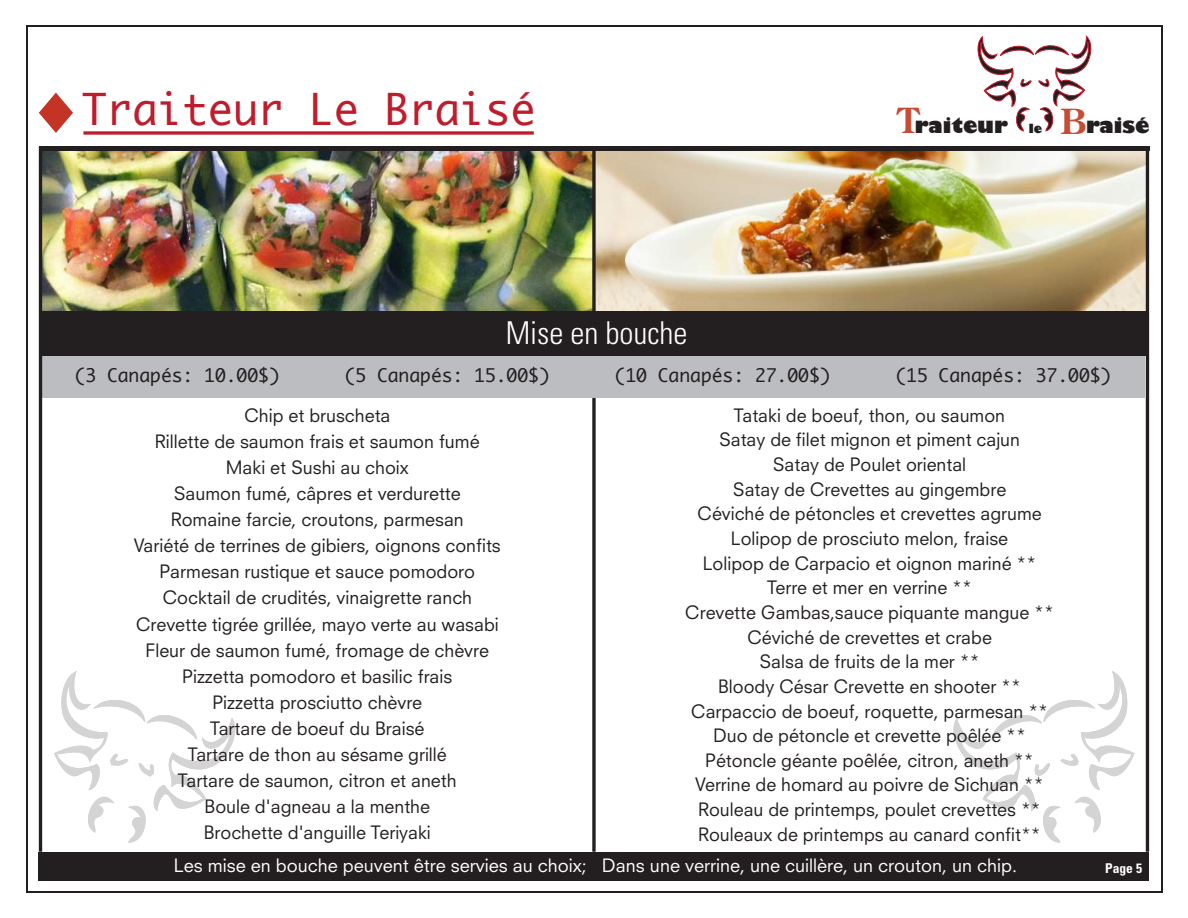
<style>
.page{position:relative;width:1188px;height:918px;background:#fff}
.page>*{position:absolute;margin:0;border:0;box-sizing:border-box;transform-origin:0 0}
.t1{font:42px "Monaco";color:#be1d2c}
.t2{font:300 condensed 31.5px "Univers";color:#fff}
.t3{font:800 20.7px "Gill Sans";color:#231f20}
.t4{font:18px/24.6px "Neuzeit SLT Std";color:#231f20;text-align:center}
.t5{font:18px "Neuzeit SLT Std";color:#fff}
.t6{font:18px "Monaco";color:#231f20}
.t7{font:700 condensed 13.5px "Univers";color:#fff}
.s1{font-family:"Century Old Style Std";font-weight:700;font-size:34.5px;color:#c64c33}
.s2{font-size:12.15px}
</style>
<div class="page">
<hr style="left:1161px;top:26px;width:1px;height:866px;background:#231f20">
<hr style="left:26px;top:26px;width:1px;height:866px;background:#231f20">
<hr style="left:26px;top:891px;width:1136px;height:1px;background:#231f20">
<div style="left:39px;top:852px;width:1110px;height:29px;background:#231f20"></div>
<hr style="left:26px;top:26px;width:1136px;height:1px;background:#231f20">
<img style="left:42px;top:150px;width:550px;height:162px">
<img style="left:596px;top:150px;width:550px;height:162px">
<div style="left:41px;top:312px;width:1106px;height:44px;background:#231f20"></div>
<hr style="left:39px;top:146px;width:1110px;height:4px;background:#231f20">
<svg style="left:592px;top:150px;width:4px;height:702px;background:#423e3d"></svg>
<svg style="left:977px;top:36px;width:115px;height:95px"></svg>
<svg style="left:83px;top:131px;width:451px;height:4px;background:#c8414e"></svg>
<svg style="left:39px;top:93px;width:34px;height:40px"></svg>
<div style="left:41px;top:356px;width:1104px;height:42px;background:#bcbdc0"></div>
<hr style="left:39px;top:147px;width:3px;height:705px;background:#231f20">
<hr style="left:1146px;top:147px;width:3px;height:705px;background:#231f20">
<svg style="left:54px;top:671px;width:181px;height:171px"></svg>
<svg style="left:954px;top:671px;width:181px;height:171px"></svg>
<h1 class="t1" style="left:82px;top:74px;width:455px">Traiteur Le Braisé</h1>
<h2 class="t2" style="left:506px;top:314px;width:183px">Mise en bouche</h2>
<p class="t3" style="left:898px;top:112px;width:146px"><span class="s1">T</span>raiteur <span class="s2">le</span></p>
<p class="t3" style="left:1060px;top:112px;width:91px"><span class="s1">B</span>raisé</p>
<p class="t6" style="left:75px;top:360px;width:207px">(3 Canapés: 10.00$)</p>
<p class="t6" style="left:345px;top:360px;width:207px">(5 Canapés: 15.00$)</p>
<p class="t6" style="left:615px;top:360px;width:217px">(10 Canapés: 27.00$)</p>
<p class="t6" style="left:895px;top:360px;width:217px">(15 Canapés: 37.00$)</p>
<p class="t4" style="left:134px;top:402px;width:369px;line-height:26.1px">Chip et bruscheta<br>Rillette de saumon frais et saumon fumé Maki et Sushi au choix<br>Saumon fumé, câpres et verdurette<br>Romaine farcie, croutons, parmesan<br>Variété de terrines de gibiers, oignons confits Parmesan rustique et sauce pomodoro Cocktail de crudités, vinaigrette ranch Crevette tigrée grillée, mayo verte au wasabi Fleur de saumon fumé, fromage de chèvre Pizzetta pomodoro et basilic frais<br>Pizzetta prosciutto chèvre<br>Tartare de boeuf du Braisé<br>Tartare de thon au sésame grillé<br>Tartare de saumon, citron et aneth<br>Boule d'agneau a la menthe<br>Brochette d'anguille Teriyaki</p>
<p class="t4" style="left:685px;top:403px;width:371px">Tataki de boeuf, thon, ou saumon<br>Satay de filet mignon et piment cajun<br>Satay de Poulet oriental<br>Satay de Crevettes au gingembre<br>Céviché de pétoncles et crevettes agrume Lolipop de prosciuto melon, fraise<br>Lolipop de Carpacio et oignon mariné ** Terre et mer en verrine **<br>Crevette Gambas,sauce piquante mangue ** Céviché de crevettes et crabe<br>Salsa de fruits de la mer **<br>Bloody César Crevette en shooter ** Carpaccio de boeuf, roquette, parmesan ** Duo de pétoncle et crevette poêlée ** Pétoncle géante poêlée, citron, aneth ** Verrine de homard au poivre de Sichuan ** Rouleau de printemps, poulet crevettes ** Rouleaux de printemps au canard confit**</p>
<p class="t5" style="left:174px;top:854px;width:845px">Les mise en bouche peuvent être servies au choix; Dans une verrine, une cuillère, un crouton, un chip.</p>
<p class="t7" style="left:1105px;top:859px;width:38px">Page 5</p>
</div>
